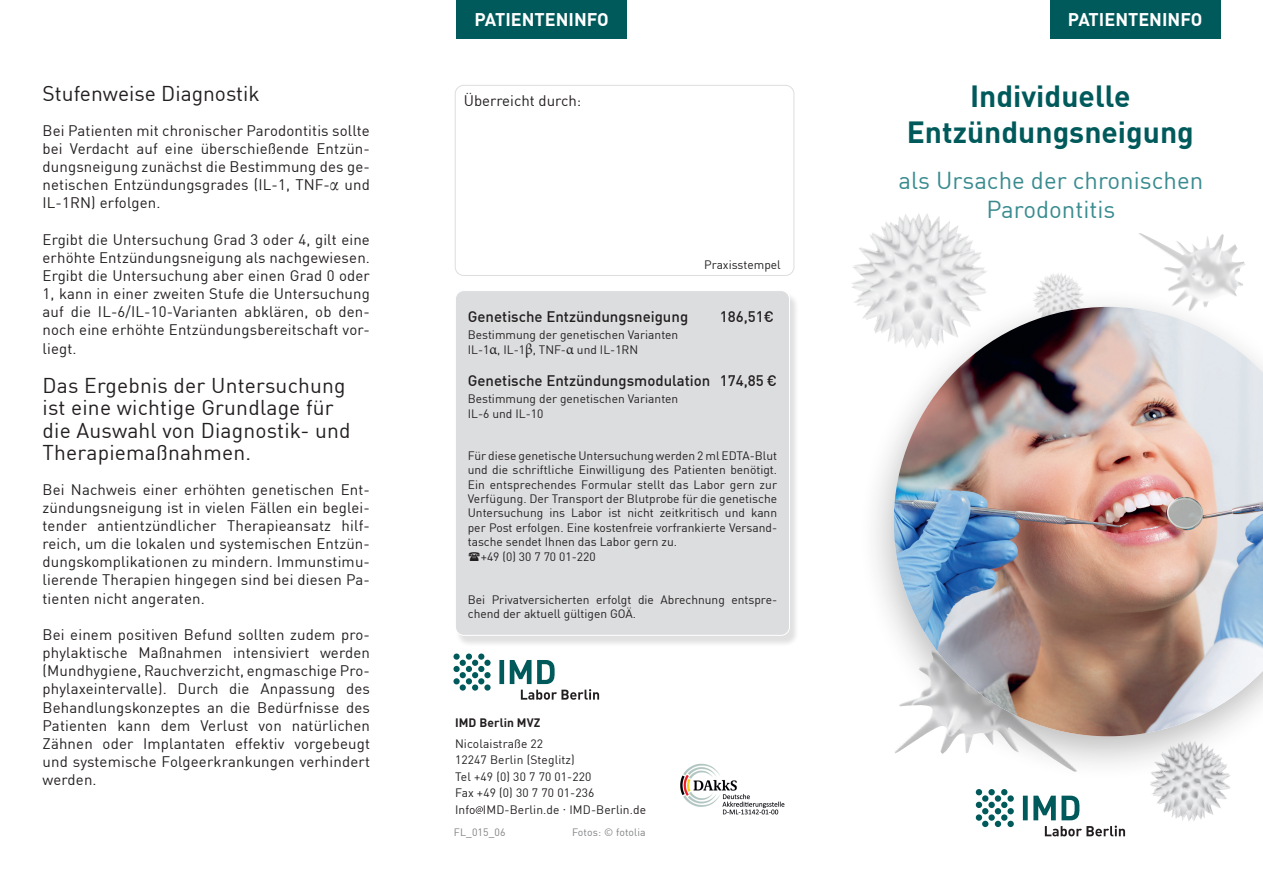
<style>
.page{position:relative;width:1263px;height:893px;background:#fff}
.page>*{position:absolute;margin:0;border:0;box-sizing:border-box;transform-origin:0 0}
.t1{font:700 30px/36px "DIN Pro";color:#00595a;text-align:center}
.t2{font:24px/28.8px "DIN Pro";color:#398b8f;text-align:center}
.t3{font:21px/22.5px "DIN Pro";letter-spacing:.01em;color:#231f20}
.t4{font:700 18px "DIN Pro";color:#fff}
.t5{font:15px/18.1px "DIN Pro";letter-spacing:.01em;color:#231f20;text-align:justify}
.t6{font:500 15px "DIN Pro";color:#231f20}
.t7{font:12px/16.5px "DIN Pro";color:#231f20}
.t8{font:700 12px "DIN Pro";letter-spacing:.01em;color:#231f20}
.t9{font:10.5px "DIN Pro";letter-spacing:.01em;color:#808285}
.s1{font-family:"Garamond";font-size:19.5px}
.s2{font-family:"Minion Pro";font-size:15px}
.s3{font-family:"Century Gothic Pro Grk"}
</style>
<div class="page">
<img style="left:1040px;top:273px;width:38px;height:13px">
<img style="left:852px;top:214px;width:135px;height:89px">
<img style="left:1150px;top:782px;width:80px;height:39px">
<div style="left:455px;top:85px;width:339px;height:191px;border:1px solid #dcdddf;border-radius:9px"></div>
<div style="left:857px;top:286px;width:406px;height:496px;background:#231f20;opacity:.3"></div>
<img style="left:894px;top:307px;width:369px;height:429px">
<div style="left:456px;top:0;width:171px;height:38px;background:#00595a"></div>
<div style="left:1050px;top:0;width:170px;height:38px;background:#00595a"></div>
<img style="left:1138px;top:233px;width:108px;height:79px">
<svg style="left:476px;top:806px;width:7px;height:8px"></svg>
<img style="left:680px;top:763px;width:105px;height:52px">
<svg style="left:499px;top:660px;width:100px;height:40px"></svg>
<svg style="left:453px;top:653px;width:38px;height:38px"></svg>
<svg style="left:1023px;top:796px;width:102px;height:40px"></svg>
<svg style="left:976px;top:789px;width:38px;height:38px"></svg>
<div style="left:455px;top:292px;width:344px;height:355px;background:#231f20;opacity:.14"></div>
<div style="left:455px;top:291px;width:334px;height:344px;background:#dcdddf;border-radius:9px"></div>
<div style="left:455px;top:290px;width:335px;height:346px;border:1px solid #fff;border-radius:9px"></div>
<h3 class="t3" style="left:43px;top:81px;width:219px">Stufenweise Diagnostik</h3>
<p class="t5" style="left:43px;top:120px;width:329px">Bei Patienten mit chronischer Parodontitis sollte bei Verdacht auf eine überschießende Entzün&shy;dungsneigung zunächst die Bestimmung des ge&shy;netischen Entzündungsgrades (IL-1, TNF-<span class="s1">α</span> und IL-1RN) erfolgen.</p>
<p class="t5" style="left:43px;top:229px;width:329px">Ergibt die Untersuchung Grad 3 oder 4, gilt eine erhöhte Entzündungsneigung als nachgewiesen.<br>Ergibt die Untersuchung aber einen Grad 0 oder 1, kann in einer zweiten Stufe die Untersuchung auf die IL-6/IL-10-Varianten abklären, ob den&shy;noch eine erhöhte Entzündungsbereitschaft vor&shy;liegt.</p>
<h3 class="t3" style="left:43px;top:372px;width:310px">Das Ergebnis der Untersuchung ist eine wichtige Grundlage für die Auswahl von Diagnostik- und<br>Therapiemaßnahmen.</h3>
<p class="t5" style="left:43px;top:479px;width:329px">Bei Nachweis einer erhöhten genetischen Ent&shy;zündungsneigung ist in vielen Fällen ein beglei&shy;tender antientzündlicher Therapieansatz hilf&shy;reich, um die lokalen und systemischen Entzün&shy;dungskomplikationen zu mindern. Immunstimu&shy;lierende Therapien hingegen sind bei diesen Pa&shy;tienten nicht angeraten.</p>
<p class="t5" style="left:43px;top:624px;width:329px">Bei einem positiven Befund sollten zudem pro&shy;phylaktische Maßnahmen intensiviert werden (Mundhygiene, Rauchverzicht, engmaschige Pro&shy;phylaxeintervalle). Durch die Anpassung des Behandlungskonzeptes an die Bedürfnisse des Patienten kann dem Verlust von natürlichen Zähnen oder Implantaten effektiv vorgebeugt und systemische Folgeerkrankungen verhindert werden.</p>
<p class="t4" style="left:474px;top:5px;width:136px">PATIENTENINFO</p>
<p class="t4" style="left:1068px;top:5px;width:136px">PATIENTENINFO</p>
<p class="t5" style="left:464px;top:91px;width:119px">Überreicht durch:</p>
<p class="t7" style="left:704px;top:255px;width:78px">Praxisstempel</p>
<p class="t6" style="left:468px;top:304px;width:222px">Genetische Entzündungsneigung</p>
<p class="t6" style="left:720px;top:304px;width:56px">186,51€</p>
<p class="t7" style="left:468px;top:326px;width:212px;line-height:15px">Bestimmung der genetischen Varianten<br>IL-1<span class="s2">α</span>, IL-1<span class="s2">β</span>, TNF-<span class="s2">α</span> und IL-1RN</p>
<p class="t6" style="left:468px;top:369px;width:311px">Genetische Entzündungsmodulation 174,85 €</p>
<p class="t7" style="left:468px;top:391px;width:212px;line-height:14.4px">Bestimmung der genetischen Varianten<br>IL-6 und IL-10</p>
<p class="t7" style="left:468px;top:446px;width:311px">Für diese genetische Untersuchung werden 2 ml EDTA-Blut</p>
<p class="t7" style="left:468px;top:461px;width:311px">und die schriftliche Einwilligung des Patienten benötigt.</p>
<p class="t7" style="left:468px;top:475px;width:311px">Ein entsprechendes Formular stellt das Labor gern zur</p>
<p class="t7" style="left:468px;top:490px;width:311px">Verfügung. Der Transport der Blutprobe für die genetische</p>
<p class="t7" style="left:468px;top:504px;width:311px">Untersuchung ins Labor ist nicht zeitkritisch und kann</p>
<p class="t7" style="left:468px;top:518px;width:311px">per Post erfolgen. Eine kostenfreie vorfrankierte Versand-</p>
<p class="t7" style="left:468px;top:533px;width:211px">tasche sendet Ihnen das Labor gern zu.</p>
<p class="t7" style="left:481px;top:547px;width:116px">+49 (0) 30 7 70 01-220</p>
<p class="t7" style="left:468px;top:591px;width:311px;line-height:14.4px">Bei Privatversicherten erfolgt die Abrechnung entspre&shy;chend der aktuell gültigen GOÄ.</p>
<p class="t8" style="left:455px;top:713px;width:87px">IMD Berlin MVZ</p>
<p class="t7" style="left:455px;top:734px;width:193px">Nicolaistraße 22<br>12247 Berlin (Steglitz)<br>Tel +49 (0) 30 7 70 01-220<br>Fax +49 (0) 30 7 70 01-236<br>Info IMD-Berlin.de <span class="s3">·</span> IMD-Berlin.de</p>
<p class="t9" style="left:454px;top:825px;width:53px">FL_015_06</p>
<p class="t9" style="left:572px;top:825px;width:75px">Fotos: © fotolia</p>
<h1 class="t1" style="left:907px;top:76px;width:289px">Individuelle<br>Entzündungsneigung</h1>
<h2 class="t2" style="left:898px;top:164px;width:306px">als Ursache der chronischen<br>Parodontitis</h2>
</div>
